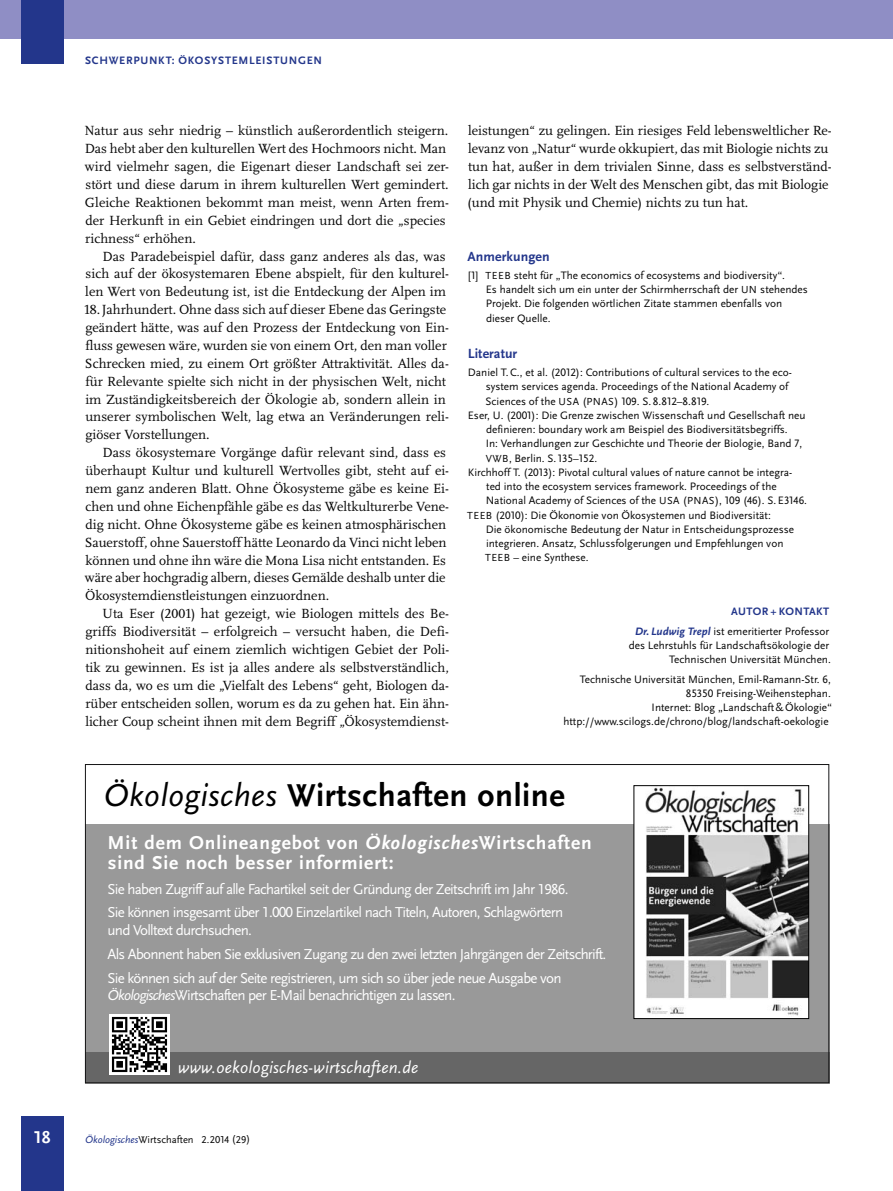
<style>
.page{position:relative;width:893px;height:1191px;background:#fff}
.page>*{position:absolute;margin:0;border:0;box-sizing:border-box;transform-origin:0 0}
.t1{font:700 33px "Scala Sans";letter-spacing:.015em;color:#000}
.t2{font:700 19.5px/20.2px "Scala Sans";letter-spacing:.045em;color:#fff}
.t3{font:700 17.85px "Scala Sans Pro";color:#fff}
.t4{font:italic 17.25px "Scala Sans LF";letter-spacing:.01em;color:#fff}
.t5{font:15px/24px "Scala Sans LF";letter-spacing:-.05em;color:#fff}
.t6{font:13.8px/17.9px "Scala Pro";color:#060606}
.t7{font:700 13.8px "Scala Sans Pro";letter-spacing:.005em;color:#23368b}
.t8{font:11.25px/14.2px "Scala Sans Pro";color:#060606;text-align:right}
.t9{font:700 11.25px "Scala Sans Pro";letter-spacing:.065em;color:#23368b}
.t10{font:10.5px "Scala Sans Pro";color:#060606}
.s1{font-size:10.65px}
.s2{font-weight:700;color:#23368b}
.s3{font-weight:700;font-style:italic;color:#23368b}
.s4{font-weight:400;font-style:italic}
.s5{font-style:italic}
.s6{font-style:italic;color:#23368b}
</style>
<div class="page">
<div style="left:85px;top:824px;width:744px;height:259px;background:#999"></div>
<div style="left:85px;top:1052px;width:744px;height:31px;background:#666"></div>
<img style="left:636px;top:787px;width:171px;height:229px">
<div style="left:634px;top:785px;width:175px;height:233px;border:1px solid #000"></div>
<img style="left:109px;top:1014px;width:61px;height:60px">
<div style="left:0;top:0;width:893px;height:38px;background:#8f8ec5"></div>
<div style="left:21px;top:1116px;width:43px;height:74px;background:#23368b"></div>
<div style="left:21px;top:0;width:43px;height:64px;background:#23368b"></div>
<p class="t9" style="left:85px;top:56px;width:238px">SCHWERPUNKT: ÖKOSYSTEMLEISTUNGEN</p>
<p class="t6" style="left:85px;top:123px;width:366px">Natur aus sehr niedrig – künstlich außerordentlich steigern.<br>Das hebt aber den kulturellen Wert des Hochmoors nicht. Man wird vielmehr sagen, die Eigenart dieser Landschaft sei zer&shy;stört und diese darum in ihrem kulturellen Wert gemindert.<br>Gleiche Reaktionen bekommt man meist, wenn Arten frem&shy;der Herkunft in ein Gebiet eindringen und dort die „species richness“ erhöhen.</p>
<p class="t6" style="left:84px;top:248px;width:366px;text-indent:18px">Das Paradebeispiel dafür, dass ganz anderes als das, was sich auf der ökosystemaren Ebene abspielt, für den kulturel&shy;len Wert von Bedeutung ist, ist die Entdeckung der Alpen im 18.Jahrhundert. Ohne dass sich auf dieser Ebene das Geringste geändert hätte, was auf den Prozess der Entdeckung von Ein&shy;fluss gewesen wäre, wurden sie von einem Ort, den man voller Schrecken mied, zu einem Ort größter Attraktivität. Alles da&shy;für Relevante spielte sich nicht in der physischen Welt, nicht im Zuständigkeitsbereich der Ökologie ab, sondern allein in unserer symbolischen Welt, lag etwa an Veränderungen reli&shy;giöser Vorstellungen.</p>
<p class="t6" style="left:85px;top:445px;width:366px;text-indent:18px">Dass ökosystemare Vorgänge dafür relevant sind, dass es überhaupt Kultur und kulturell Wertvolles gibt, steht auf ei&shy;nem ganz anderen Blatt. Ohne Ökosysteme gäbe es keine Ei&shy;chen und ohne Eichenpfähle gäbe es das Weltkulturerbe Vene&shy;dig nicht. Ohne Ökosysteme gäbe es keinen atmosphärischen Sauerstoff, ohne Sauerstoff hätte Leonardo da Vinci nicht leben können und ohne ihn wäre die Mona Lisa nicht entstanden. Es wäre aber hochgradig albern, dieses Gemälde deshalb unter die Ökosystemdienstleistungen einzuordnen.</p>
<p class="t6" style="left:85px;top:606px;width:365px;text-align:justify;text-indent:17px">Uta Eser (2001) hat gezeigt, wie Biologen mittels des Be&shy;griffs Biodiversität – erfolgreich – versucht haben, die Defi&shy;nitionshoheit auf einem ziemlich wichtigen Gebiet der Poli&shy;tik zu gewinnen. Es ist ja alles andere als selbstverständlich, dass da, wo es um die „Vielfalt des Lebens“ geht, Biologen da&shy;rüber entscheiden sollen, worum es da zu gehen hat. Ein ähn&shy;licher Coup scheint ihnen mit dem Begriff „Ökosystemdienst-</p>
<p class="t6" style="left:467px;top:123px;width:366px">leistungen“ zu gelingen. Ein riesiges Feld lebensweltlicher Re&shy;levanz von „Natur“ wurde okkupiert, das mit Biologie nichts zu tun hat, außer in dem trivialen Sinne, dass es selbstverständ&shy;lich gar nichts in der Welt des Menschen gibt, das mit Biologie (und mit Physik und Chemie) nichts zu tun hat.</p>
<p class="t7" style="left:468px;top:251px;width:83px">Anmerkungen</p>
<p class="t8" style="left:486px;top:269px;width:324px;text-align:left;text-indent:-17px">[1] <span class="s1">TEEB</span> steht für „The economics of ecosystems and biodiversity“.<br>Es handelt sich um ein unter der Schirmherrschaft der <span class="s1">UN</span> stehendes Projekt. Die folgenden wörtlichen Zitate stammen ebenfalls von dieser Quelle .</p>
<p class="t7" style="left:468px;top:348px;width:51px">Literatur</p>
<p class="t8" style="left:468px;top:366px;width:325px">Daniel T.C., et al. (2012): Contributions of cultural services to the eco -</p>
<p class="t8" style="left:486px;top:380px;width:304px">system services agenda. Proceedings of the National Academy of</p>
<p class="t8" style="left:486px;top:395px;width:225px">Sciences of the <span class="s1">USA</span> (<span class="s1">PNAS</span>) 109. S. 8.812–8.819.</p>
<p class="t8" style="left:468px;top:409px;width:339px">Eser, U. (2001): Die Grenze zwischen Wissenschaft und Gesellschaft neu</p>
<p class="t8" style="left:486px;top:423px;width:303px">definieren: boundary work am Beispiel des Biodiversitätsbegriffs.</p>
<p class="t8" style="left:486px;top:437px;width:318px">In: Verhandlungen zur Geschichte und Theorie der Biologie, Band 7,</p>
<p class="t8" style="left:486px;top:452px;width:113px"><span class="s1">VWB</span>, Berlin. S.135–152.</p>
<p class="t8" style="left:468px;top:466px;width:326px">Kirchhoff T. (2013): Pivotal cultural values of nature cannot be integra-</p>
<p class="t8" style="left:486px;top:480px;width:292px">ted into the ecosystem services framework. Proceedings of the</p>
<p class="t8" style="left:486px;top:494px;width:323px">National Academy of Sciences of the <span class="s1">USA</span> (<span class="s1">PNAS</span>), 109 (46). S. E3146.</p>
<p class="t8" style="left:467px;top:509px;width:305px"><span class="s1">TEEB</span> (2010): Die Ökonomie von Ökosystemen und Biodiversität:</p>
<p class="t8" style="left:486px;top:523px;width:310px">Die ökonomische Bedeutung der Natur in Entscheidungsprozesse</p>
<p class="t8" style="left:486px;top:537px;width:299px">integrieren. Ansatz, Schlussfolgerungen und Empfehlungen von</p>
<p class="t8" style="left:485px;top:551px;width:105px"><span class="s1">TEEB</span> – eine Synthese.</p>
<p class="t8" style="left:635px;top:602px;width:196px;line-height:20px"><span class="s2">AUTOR + KONTAKT<br></span><span class="s3">Dr. Ludwig Trepl</span> ist emeritierter Professor</p>
<p class="t8" style="left:629px;top:639px;width:204px">des Lehrstuhls für Landschaftsökologie der<br>Technischen Universität München.</p>
<p class="t8" style="left:580px;top:673px;width:253px">Technische Universität München, Emil-Ramann-Str. 6,</p>
<p class="t8" style="left:686px;top:687px;width:147px">85350 Freising-Weihenstephan.</p>
<p class="t8" style="left:652px;top:701px;width:182px">Internet: Blog „Landschaft&amp;Ökologie“</p>
<p class="t8" style="left:563px;top:715px;width:267px">http://www.scilogs.de/chrono/blog/landschaft-oekologie</p>
<h1 class="t1" style="left:103px;top:782px;width:463px"><span class="s4">Ökologisches</span> Wirtschaften online</h1>
<h2 class="t2" style="left:108px;top:834px;width:486px">Mit dem Onlineangebot von <span class="s5">Ökologisches</span>Wirtschaften sind Sie noch besser informiert:</h2>
<p class="t5" style="left:108px;top:878px;width:462px">Sie haben Zugriff auf alle Fachartikel seit der Gründung der Zeitschrift im Jahr 1986.<br>Sie können insgesamt über 1.000 Einzelartikel nach Titeln, Autoren, Schlagwörtern</p>
<p class="t5" style="left:108px;top:919px;width:500px">und Volltext durchsuchen.<br>Als Abonnent haben Sie exklusiven Zugang zu den zwei letzten Jahrgängen der Zeitschrift.<br>Sie können sich auf der Seite registrieren, um sich so über jede neue Ausgabe von</p>
<p class="t5" style="left:108px;top:984px;width:349px"><span class="s5">Ökologisches</span>Wirtschaften per E-Mail benachrichtigen zu lassen.</p>
<p class="t4" style="left:178px;top:1058px;width:242px">www.oekologisches-wirtschaften.de</p>
<p class="t3" style="left:34px;top:1130px;width:18px">18</p>
<p class="t10" style="left:85px;top:1135px;width:167px"><span class="s6">Ökologisches</span>Wirtschaften 2.2014 (29)</p>
</div>
